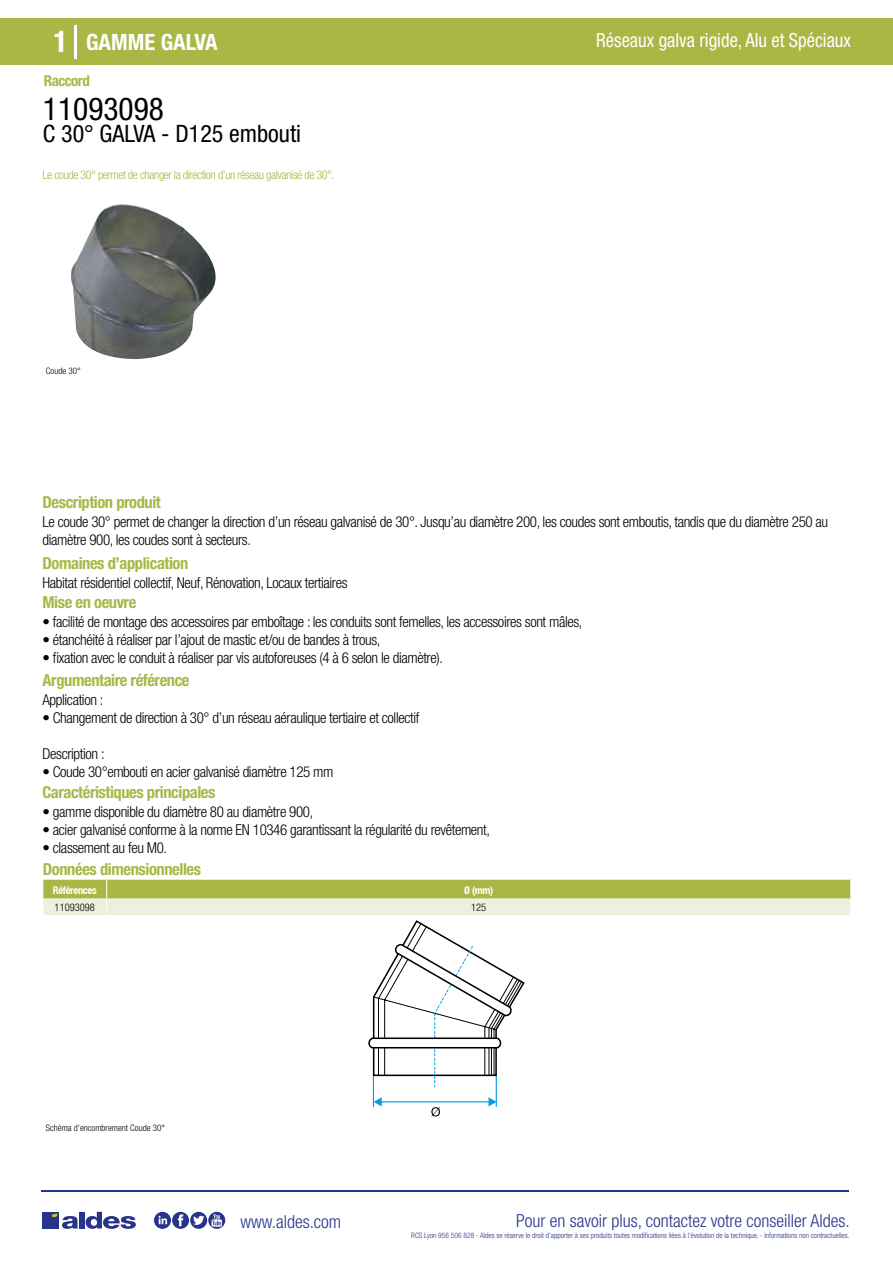
<style>
.page{position:relative;width:893px;height:1263px;background:#fff}
.page>*{position:absolute;margin:0;border:0;box-sizing:border-box;transform-origin:0 0}
.t1{font:condensed 31.5px "Helvetica Neue LT Std";color:#000}
.t2{font:condensed 24px "Helvetica Neue LT Std";color:#000}
.t3{font:700 condensed 22.5px "Helvetica Neue LT Std";color:#fff}
.t4{font:condensed 19.5px "Helvetica Neue LT Std";color:#fff;scale:.95 1}
.t5{font:300 condensed 18px "Helvetica Neue";color:#28348b}
.t6{font:700 condensed 16.5px "Helvetica Neue LT Std";letter-spacing:-.025em;color:#a9b745}
.t7{font:300 condensed 15px/18px "Helvetica Neue LT Std";letter-spacing:-.025em;color:#000}
.t8{font:700 condensed 15px "Helvetica Neue LT Std";letter-spacing:-.035em;color:#a9b745}
.t9{font:300 condensed 12px "Helvetica Neue LT Std";letter-spacing:-.035em;color:#a9b745}
.t10{font:700 condensed 10.5px "Helvetica Neue";letter-spacing:-.03em;color:#fff}
.t11{font:300 condensed 10.5px "Helvetica Neue";color:#000}
.t12{font:300 condensed 9px "Helvetica Neue";color:#000}
.t13{font:300 condensed 7.5px "Helvetica Neue";color:#28348b}
.s1{font-size:30px}
</style>
<div class="page">
<div style="left:0;top:18px;width:893px;height:46px;background:#a9b745"></div>
<hr style="left:74px;top:25px;width:2px;height:33px;background:#fff">
<svg style="left:70px;top:204px;width:146px;height:156px"></svg>
<hr style="left:373px;top:1075px;width:1px;height:32px;background:#009fe3">
<hr style="left:496px;top:1075px;width:1px;height:32px;background:#009fe3">
<hr style="left:377px;top:1101px;width:113px;height:1px;background:#009fe3">
<svg style="left:374px;top:1097px;width:8px;height:9px"></svg>
<svg style="left:488px;top:1097px;width:8px;height:9px"></svg>
<svg style="left:43px;top:880px;width:808px;height:208px"></svg>
<svg style="left:431px;top:1107px;width:9px;height:9px"></svg>
<hr style="left:41px;top:1190px;width:808px;height:1px;background:#28348b">
<svg style="left:154px;top:1212px;width:71px;height:17px"></svg>
<div style="left:42px;top:1212px;width:17px;height:16px;background:#28348b"></div>
<div style="left:79px;top:1212px;width:5px;height:16px;background:#28348b"></div>
<svg style="left:86px;top:1212px;width:50px;height:17px"></svg>
<svg style="left:52px;top:1213px;width:26px;height:16px"></svg>
<h3 class="t3" style="left:54px;top:28px;width:166px"><span class="s1">1</span> GAMME GALVA</h3>
<h3 class="t4" style="left:596px;top:29px;width:270px">Réseaux galva rigide, Alu et Spéciaux</h3>
<p class="t8" style="left:44px;top:71px;width:47px">Raccord</p>
<h1 class="t1" style="left:43px;top:91px;width:122px">11093098</h1>
<h2 class="t2" style="left:43px;top:120px;width:260px">C 30° GALVA - D125 embouti</h2>
<p class="t9" style="left:43px;top:167px;width:293px">Le coude 30° permet de changer la direction d’un réseau galvanisé de 30°.</p>
<p class="t12" style="left:46px;top:365px;width:36px">Coude 30°</p>
<p class="t6" style="left:43px;top:492px;width:120px">Description produit</p>
<p class="t7" style="left:43px;top:513px;width:787px">Le coude 30° permet de changer la direction d’un réseau galvanisé de 30°. Jusqu’au diamètre 200, les coudes sont emboutis, tandis que du diamètre 250 au diamètre 900, les coudes sont à secteurs.</p>
<p class="t7" style="left:43px;top:573px;width:307px">Habitat résidentiel collectif, Neuf, Rénovation, Locaux tertiaires</p>
<p class="t7" style="left:43px;top:613px;width:541px">• facilité de montage des accessoires par emboîtage : les conduits sont femelles, les accessoires sont mâles,</p>
<p class="t7" style="left:43px;top:631px;width:340px">• étanchéité à réaliser par l’ajout de mastic et/ou de bandes à trous,</p>
<p class="t7" style="left:43px;top:649px;width:402px">• fixation avec le conduit à réaliser par vis autoforeuses (4 à 6 selon le diamètre).</p>
<p class="t6" style="left:43px;top:553px;width:147px">Domaines d’application</p>
<p class="t6" style="left:43px;top:592px;width:95px">Mise en oeuvre</p>
<p class="t6" style="left:43px;top:670px;width:149px">Argumentaire référence</p>
<p class="t7" style="left:43px;top:691px;width:62px">Application :</p>
<p class="t7" style="left:43px;top:709px;width:378px">• Changement de direction à 30° d’un réseau aéraulique tertiaire et collectif</p>
<p class="t7" style="left:43px;top:745px;width:64px">Description :</p>
<p class="t7" style="left:43px;top:763px;width:292px">• Coude 30°embouti en acier galvanisé diamètre 125 mm</p>
<p class="t6" style="left:43px;top:782px;width:174px">Caractéristiques principales</p>
<p class="t7" style="left:43px;top:802px;width:272px">• gamme disponible du diamètre 80 au diamètre 900,</p>
<p class="t7" style="left:43px;top:820px;width:449px">• acier galvanisé conforme à la norme EN 10346 garantissant la régularité du revêtement,</p>
<p class="t7" style="left:43px;top:838px;width:126px">• classement au feu M0.</p>
<p class="t6" style="left:43px;top:860px;width:160px">Données dimensionnelles</p>
<p class="t10" style="left:53px;top:884px;width:45px">Références</p>
<p class="t10" style="left:464px;top:884px;width:30px">Ø (mm)</p>
<p class="t11" style="left:55px;top:901px;width:42px">11093098</p>
<p class="t11" style="left:471px;top:901px;width:17px">125</p>
<p class="t12" style="left:46px;top:1122px;width:121px">Schéma d’encombrement Coude 30°</p>
<p class="t5" style="left:240px;top:1211px;width:102px">www.aldes.com</p>
<p class="t5" style="left:516px;top:1211px;width:335px">Pour en savoir plus, contactez votre conseiller Aldes.</p>
<p class="t13" style="left:411px;top:1230px;width:440px">RCS Lyon 956 506 828 - Aldes se réserve le droit d’apporter à ses produits toutes modifications liées à l’évolution de la technique. - Informations non contractuelles.</p>
</div>
